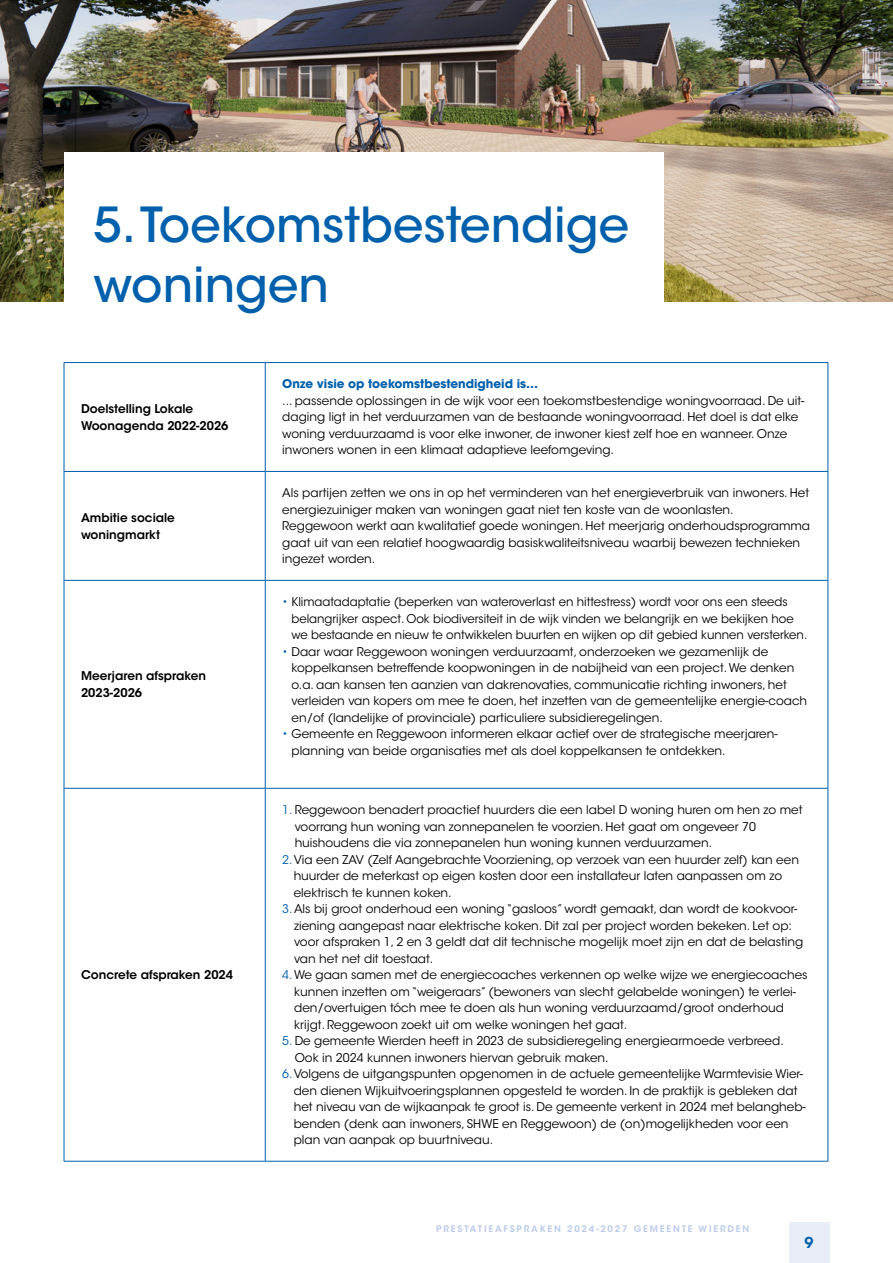
<style>
.page{position:relative;width:893px;height:1263px;background:#fff}
.page>*{position:absolute;margin:0;border:0;box-sizing:border-box;transform-origin:0 0}
.t1{font:500 48px/60px "ITC Avant Garde Std";color:#0060ac}
.t2{font:600 15px "ITC Avant Garde Std";color:#0060ac}
.t3{font:12px/16.5px "ITC Avant Garde Std";color:#000}
.t4{font:600 12px/16.5px "ITC Avant Garde Std";color:#000}
.t5{font:700 12px "ITC Avant Garde Std";color:#0060ac}
.t6{font:600 9px "ITC Avant Garde Std";letter-spacing:.2em;color:#bccae9}
.s1{color:#0060ac}
</style>
<div class="page">
<div style="left:789px;top:1222px;width:40px;height:41px;background:#e9edf8"></div>
<img style="left:0;top:0;width:893px;height:302px">
<div style="left:64px;top:152px;width:599px;height:203px;background:#fff"></div>
<hr style="left:64px;top:362px;width:201px;height:1px;background:#0060ac">
<hr style="left:64px;top:363px;width:1px;height:108px;background:#0060ac">
<hr style="left:265px;top:362px;width:563px;height:1px;background:#0060ac">
<hr style="left:265px;top:363px;width:1px;height:108px;background:#0060ac">
<hr style="left:828px;top:363px;width:1px;height:108px;background:#0060ac">
<hr style="left:64px;top:471px;width:201px;height:1px;background:#0060ac">
<hr style="left:64px;top:472px;width:1px;height:108px;background:#0060ac">
<hr style="left:265px;top:471px;width:563px;height:1px;background:#0060ac">
<hr style="left:265px;top:472px;width:1px;height:108px;background:#0060ac">
<hr style="left:828px;top:472px;width:1px;height:108px;background:#0060ac">
<hr style="left:64px;top:580px;width:201px;height:1px;background:#0060ac">
<hr style="left:64px;top:581px;width:1px;height:207px;background:#0060ac">
<hr style="left:265px;top:580px;width:563px;height:1px;background:#0060ac">
<hr style="left:265px;top:581px;width:1px;height:207px;background:#0060ac">
<hr style="left:828px;top:581px;width:1px;height:207px;background:#0060ac">
<hr style="left:64px;top:788px;width:201px;height:1px;background:#0060ac">
<hr style="left:64px;top:788px;width:1px;height:373px;background:#0060ac">
<hr style="left:265px;top:788px;width:563px;height:1px;background:#0060ac">
<hr style="left:265px;top:788px;width:1px;height:373px;background:#0060ac">
<hr style="left:828px;top:788px;width:1px;height:373px;background:#0060ac">
<hr style="left:64px;top:1161px;width:201px;height:1px;background:#0060ac">
<hr style="left:265px;top:1161px;width:563px;height:1px;background:#0060ac">
<h1 class="t1" style="left:94px;top:194px;width:537px">5. Toekomstbestendige woningen</h1>
<p class="t4" style="left:81px;top:400px;width:149px">Doelstelling Lokale<br>Woonagenda 2022-2026</p>
<p class="t4" style="left:81px;top:509px;width:95px">Ambitie sociale woningmarkt</p>
<p class="t4" style="left:81px;top:668px;width:127px">Meerjaren afspraken<br>2023-2026</p>
<p class="t4" style="left:81px;top:966px;width:153px">Concrete afspraken 2024</p>
<p class="t5" style="left:282px;top:376px;width:257px">Onze visie op toekomstbestendigheid is…</p>
<p class="t3" style="left:282px;top:392px;width:524px">... passende oplossingen in de wijk voor een toekomstbestendige woningvoorraad. De uit&shy;daging ligt in het verduurzamen van de bestaande woningvoorraad. Het doel is dat elke woning verduurzaamd is voor elke inwoner, de inwoner kiest zelf hoe en wanneer. Onze inwoners wonen in een klimaat adaptieve leefomgeving.</p>
<p class="t3" style="left:282px;top:485px;width:529px">Als partijen zetten we ons in op het verminderen van het energieverbruik van inwoners. Het energiezuiniger maken van woningen gaat niet ten koste van de woonlasten.<br>Reggewoon werkt aan kwalitatief goede woningen. Het meerjarig onderhoudsprogramma gaat uit van een relatief hoogwaardig basiskwaliteitsniveau waarbij bewezen technieken ingezet worden.</p>
<p class="t3" style="left:291px;top:594px;width:517px;text-indent:-9px"><span class="s1">•</span> Klimaatadaptatie (beperken van wateroverlast en hittestress) wordt voor ons een steeds belangrijker aspect. Ook biodiversiteit in de wijk vinden we belangrijk en we bekijken hoe we bestaande en nieuw te ontwikkelen buurten en wijken op dit gebied kunnen versterken.</p>
<p class="t3" style="left:291px;top:643px;width:517px;text-indent:-9px"><span class="s1">•</span> Daar waar Reggewoon woningen verduurzaamt, onderzoeken we gezamenlijk de koppelkansen betreffende koopwoningen in de nabijheid van een project. We denken o.a. aan kansen ten aanzien van dakrenovaties, communicatie richting inwoners, het verleiden van kopers om mee te doen, het inzetten van de gemeentelijke energie-coach en/of (landelijke of provinciale) particuliere subsidieregelingen.</p>
<p class="t3" style="left:291px;top:726px;width:488px;text-indent:-9px"><span class="s1">•</span> Gemeente en Reggewoon informeren elkaar actief over de strategische meerjaren&shy;planning van beide organisaties met als doel koppelkansen te ontdekken.</p>
<p class="t3" style="left:282px;top:802px;width:522px"><span class="s1">1.</span> Reggewoon benadert proactief huurders die een label D woning huren om hen zo met</p>
<p class="t3" style="left:295px;top:818px;width:463px">voorrang hun woning van zonnepanelen te voorzien. Het gaat om ongeveer 70</p>
<p class="t3" style="left:295px;top:835px;width:419px">huishoudens die via zonnepanelen hun woning kunnen verduurzamen.</p>
<p class="t3" style="left:282px;top:851px;width:518px"><span class="s1">2.</span>Via een ZAV (Zelf Aangebrachte Voorziening, op verzoek van een huurder zelf) kan een</p>
<p class="t3" style="left:294px;top:868px;width:490px">huurder de meterkast op eigen kosten door een installateur laten aanpassen om zo</p>
<p class="t3" style="left:294px;top:884px;width:159px">elektrisch te kunnen koken.</p>
<p class="t3" style="left:282px;top:901px;width:517px"><span class="s1">3.</span>Als bij groot onderhoud een woning “gasloos” wordt gemaakt, dan wordt de kookvoor-</p>
<p class="t3" style="left:294px;top:917px;width:499px">ziening aangepast naar elektrische koken. Dit zal per project worden bekeken. Let op:</p>
<p class="t3" style="left:294px;top:934px;width:511px">voor afspraken 1, 2 en 3 geldt dat dit technische mogelijk moet zijn en dat de belasting</p>
<p class="t3" style="left:294px;top:950px;width:141px">van het net dit toestaat.</p>
<p class="t3" style="left:282px;top:967px;width:527px"><span class="s1">4.</span>We gaan samen met de energiecoaches verkennen op welke wijze we energiecoaches</p>
<p class="t3" style="left:294px;top:983px;width:503px">kunnen inzetten om “weigeraars” (bewoners van slecht gelabelde woningen) te verlei-</p>
<p class="t3" style="left:294px;top:1000px;width:491px">den/overtuigen tóch mee te doen als hun woning verduurzaamd/groot onderhoud</p>
<p class="t3" style="left:294px;top:1016px;width:335px">krijgt. Reggewoon zoekt uit om welke woningen het gaat.</p>
<p class="t3" style="left:295px;top:1033px;width:491px;text-indent:-12px"><span class="s1">5.</span> De gemeente Wierden heeft in 2023 de subsidieregeling energiearmoede verbreed.<br>Ook in 2024 kunnen inwoners hiervan gebruik maken.</p>
<p class="t3" style="left:294px;top:1066px;width:514px;text-indent:-12px"><span class="s1">6.</span> Volgens de uitgangspunten opgenomen in de actuele gemeentelijke Warmtevisie Wier&shy;den dienen Wijkuitvoeringsplannen opgesteld te worden. In de praktijk is gebleken dat het niveau van de wijkaanpak te groot is. De gemeente verkent in 2024 met belangheb&shy;benden (denk aan inwoners, SHWE en Reggewoon) de (on)mogelijkheden voor een plan van aanpak op buurtniveau.</p>
<p class="t6" style="left:436px;top:1223px;width:314px">PRESTATIEAFSPRAKEN 2024-2027 GEMEENTE WIERDEN</p>
<p class="t2" style="left:804px;top:1233px;width:11px">9</p>
</div>
